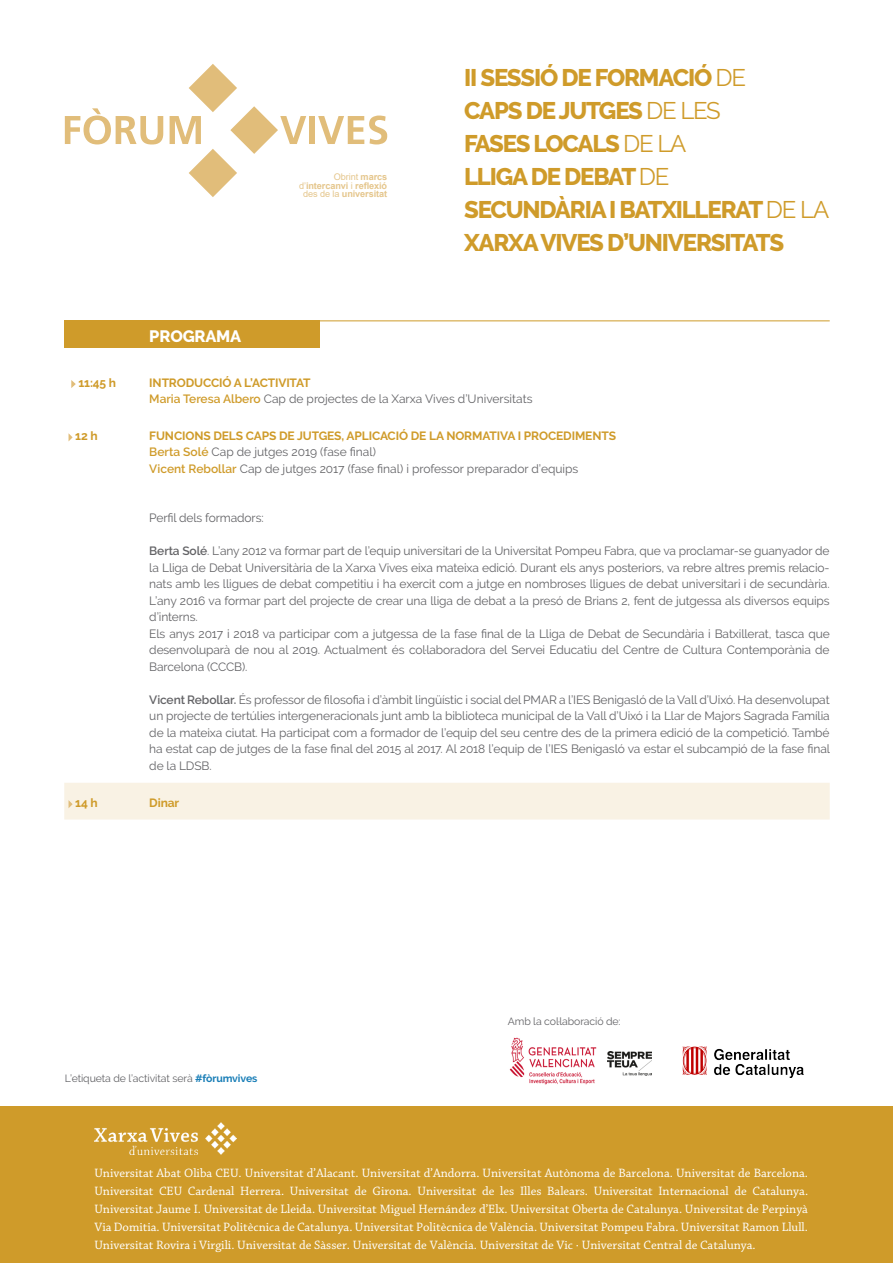
<style>
.page{position:relative;width:893px;height:1263px;background:#fff}
.page>*{position:absolute;margin:0;border:0;box-sizing:border-box;transform-origin:0 0}
.t1{font:800 24px "Raleway";letter-spacing:-.05em;color:#cf9b2a}
.t2{font:800 16.5px "Raleway";letter-spacing:-.01em;color:#fff}
.t3{font:12.75px/18px "Chaparral Pro";color:#fff;text-align:justify}
._2_títol{font:12px/16.5px "Raleway";letter-spacing:-.01em;color:#636366;text-align:justify}
._1_títol{font:700 12px "Raleway";letter-spacing:-.01em;color:#cf9b2a}
._1_títol-2{font:12px "Raleway";color:#636366}
.t4{font:10.5px "Raleway";letter-spacing:-.01em;color:#636366}
.t5{font:700 9.15px/8.6px "Arial";letter-spacing:-.01em;color:#e5c68c;text-align:center}
.t6{font:9.15px "Arial";letter-spacing:-.01em;color:#e5c68c}
.s1{font-weight:700}
.s2{font-weight:400}
.s3{font-weight:600;color:#cf9b2a}
.s4{font-weight:600}
.s5{font-weight:700;color:#197eb7}
</style>
<div class="page">
<svg style="left:65px;top:108px;width:98px;height:37px"></svg>
<div style="left:309px;top:116px;width:6px;height:28px;background:#e1bd7a"></div>
<svg style="left:318px;top:116px;width:69px;height:28px"></svg>
<svg style="left:170px;top:64px;width:136px;height:133px"></svg>
<div style="left:64px;top:320px;width:256px;height:28px;background:#cf9b2a"></div>
<hr style="left:64px;top:320px;width:766px;height:1px;background:#cf9b2a">
<svg style="left:71px;top:380px;width:5px;height:8px"></svg>
<svg style="left:69px;top:434px;width:4px;height:7px"></svg>
<div style="left:64px;top:783px;width:766px;height:36px;background:#f9f2e4"></div>
<div style="left:0;top:1107px;width:893px;height:156px;background:#cf9b2a"></div>
<img style="left:94px;top:1123px;width:142px;height:32px">
<img style="left:682px;top:1046px;width:122px;height:31px">
<img style="left:509px;top:1037px;width:105px;height:48px">
<img style="left:608px;top:1052px;width:44px;height:23px">
<p class="t2" style="left:149px;top:327px;width:93px">PROGRAMA</p>
<p class="t6" style="left:334px;top:171px;width:55px">Obrint <span class="s1">marcs</span></p>
<p class="t5" style="left:299px;top:181px;width:90px"><span class="s2">d’</span>intercanvi <span class="s2">i</span> reflexió <span class="s2">des de la</span> universitat</p>
<p class="t1" style="left:464px;top:64px;width:283px">II SESSIÓ DE FORMACIÓ <span class="s2">DE</span></p>
<p class="t1" style="left:464px;top:97px;width:258px">CAPS DE JUTGES <span class="s2">DE LES</span></p>
<p class="t1" style="left:464px;top:130px;width:224px">FASES LOCALS <span class="s2">DE LA</span></p>
<p class="t1" style="left:464px;top:163px;width:207px">LLIGA DE DEBAT <span class="s2">DE</span></p>
<p class="t1" style="left:464px;top:196px;width:367px">SECUNDÀRIA I BATXILLERAT <span class="s2">DE LA</span></p>
<p class="t1" style="left:464px;top:229px;width:322px">XARXA VIVES D’UNIVERSITATS</p>
<p class="_1_títol" style="left:78px;top:376px;width:39px">11:45 h</p>
<p class="_1_títol" style="left:149px;top:376px;width:163px">INTRODUCCIÓ A L’ACTIVITAT</p>
<p class="_1_títol-2" style="left:149px;top:392px;width:385px"><span class="s3">Maria Teresa Albero</span> Cap de projectes de la Xarxa Vives d’Universitats</p>
<p class="_1_títol" style="left:75px;top:429px;width:24px">12 h</p>
<p class="_1_títol" style="left:149px;top:429px;width:468px">FUNCIONS DELS CAPS DE JUTGES, APLICACIÓ DE LA NORMATIVA I PROCEDIMENTS</p>
<p class="_2_títol" style="left:149px;top:444px;width:228px"><span class="s3">Berta Solé</span> Cap de jutges 2019 (fase final)</p>
<p class="_2_títol" style="left:149px;top:460px;width:431px"><span class="s3">Vicent Rebollar</span> Cap de jutges 2017 (fase final) i professor preparador d’equips</p>
<p class="_2_títol" style="left:149px;top:510px;width:116px">Perfil dels formadors:</p>
<p class="_2_títol" style="left:149px;top:543px;width:682px"><span class="s4">Berta Solé</span>. L’any 2012 va formar part de l’equip universitari de la Universitat Pompeu Fabra, que va proclamar-se guanyador de la Lliga de Debat Universitària de la Xarxa Vives eixa mateixa edició. Durant els anys posteriors, va rebre altres premis relacio&shy;nats amb les lligues de debat competitiu i ha exercit com a jutge en nombroses lligues de debat universitari i de secundària.<br>L’any 2016 va formar part del projecte de crear una lliga de debat a la presó de Brians 2, fent de jutgessa als diversos equips d’interns.</p>
<p class="_2_títol" style="left:149px;top:625px;width:682px">Els anys 2017 i 2018 va participar com a jutgessa de la fase final de la Lliga de Debat de Secundària i Batxillerat, tasca que desenvoluparà de nou al 2019. Actualment és col·laboradora del Servei Educatiu del Centre de Cultura Contemporània de Barcelona (CCCB).</p>
<p class="_2_títol" style="left:149px;top:691px;width:682px"><span class="s4">Vicent Rebollar.</span> És professor de filosofia i d’àmbit lingüístic i social del PMAR a l’IES Benigasló de la Vall d’Uixó. Ha desenvolupat un projecte de tertúlies intergeneracionals junt amb la biblioteca municipal de la Vall d’Uixó i la Llar de Majors Sagrada Família de la mateixa ciutat. Ha participat com a formador de l’equip del seu centre des de la primera edició de la competició. També ha estat cap de jutges de la fase final del 2015 al 2017. Al 2018 l’equip de l’IES Benigasló va estar el subcampió de la fase final de la LDSB.</p>
<p class="_1_títol" style="left:75px;top:796px;width:24px">14 h</p>
<p class="_1_títol" style="left:149px;top:796px;width:31px">Dinar</p>
<p class="t4" style="left:65px;top:1072px;width:194px">L’etiqueta de l’activitat serà <span class="s5">#fòrumvives</span></p>
<p class="t4" style="left:508px;top:1015px;width:114px">Amb la col·laboració de:</p>
<p class="t3" style="left:94px;top:1164px;width:715px">Universitat Abat Oliba CEU. Universitat d’Alacant. Universitat d’Andorra. Universitat Autònoma de Barcelona. Universitat de Barcelona.<br>Universitat CEU Cardenal Herrera. Universitat de Girona. Universitat de les Illes Balears. Universitat Internacional de Catalunya.<br>Universitat Jaume I. Universitat de Lleida. Universitat Miguel Hernández d’Elx. Universitat Oberta de Catalunya. Universitat de Perpinyà Via Domitia. Universitat Politècnica de Catalunya. Universitat Politècnica de València. Universitat Pompeu Fabra. Universitat Ramon Llull.<br>Universitat Rovira i Virgili. Universitat de Sàsser. Universitat de València. Universitat de Vic · Universitat Central de Catalunya.</p>
</div>
